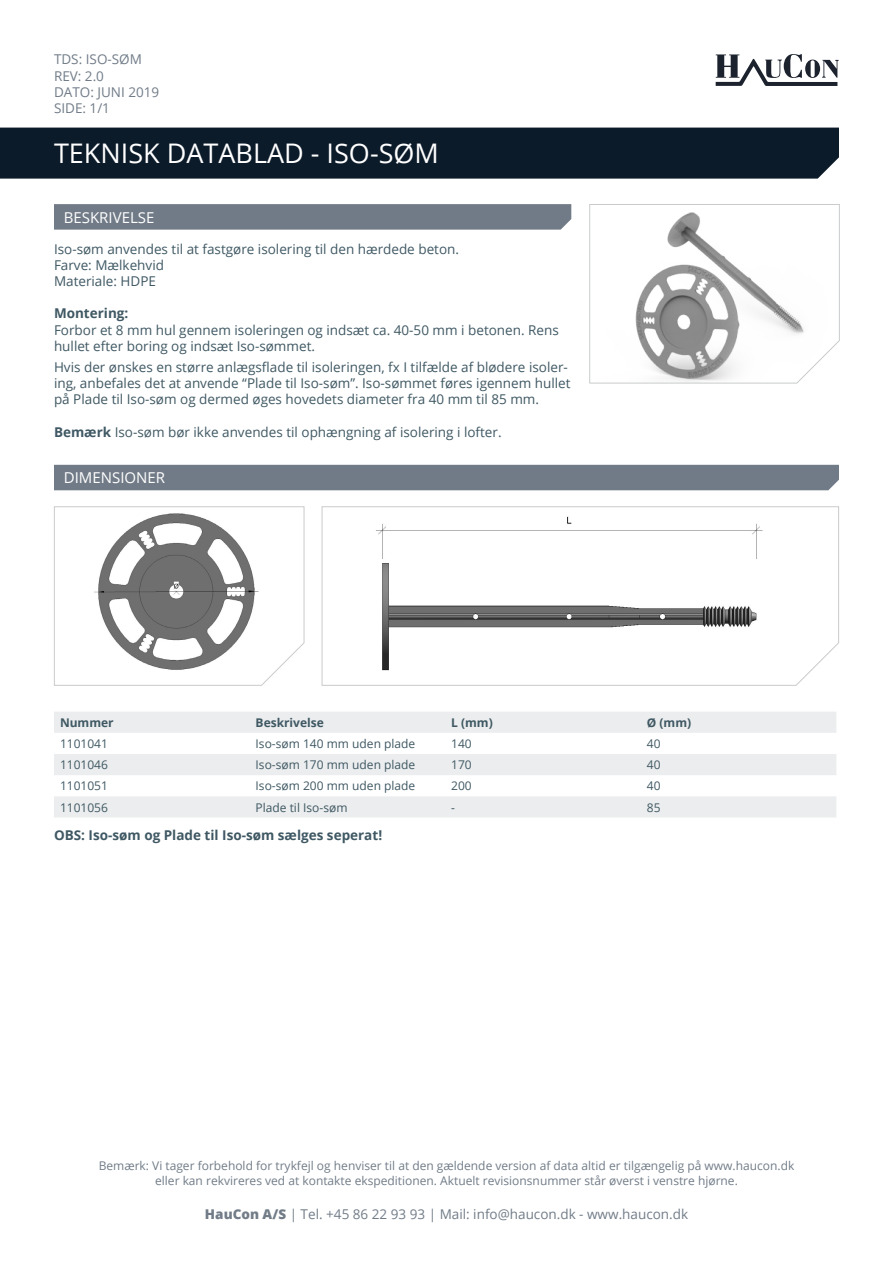
<style>
.page{position:relative;width:893px;height:1263px;background:#fff}
.page>*{position:absolute;margin:0;border:0;box-sizing:border-box;transform-origin:0 0}
.t1{font:27px "Open Sans";color:#fff}
.t2{font:15px "Open Sans";color:#fff}
.t3{font:13.5px/16.2px "Open Sans";color:#3f5863}
.t4{font:13.5px/16.2px "Open Sans";color:#717c88}
.t5{font:700 13.5px "Open Sans";color:#3f5863}
.t6{font:12px "Open Sans";color:#717c88}
.t7{font:12px "Open Sans";color:#3f5863}
.t8{font:700 12px "Open Sans";color:#3f5863}
.s1{font-weight:700}
.s2{font-weight:800}
</style>
<div class="page">
<svg style="left:716px;top:54px;width:123px;height:32px"></svg>
<div style="left:0;top:128px;width:839px;height:51px;background:#0c1b2a"></div>
<svg style="left:54px;top:506px;width:251px;height:180px"></svg>
<svg style="left:321px;top:506px;width:518px;height:180px"></svg>
<svg style="left:589px;top:204px;width:251px;height:180px"></svg>
<svg style="left:54px;top:712px;width:782px;height:105px;fill:#ebedee"></svg>
<div style="left:54px;top:465px;width:785px;height:25px;background:#717b87"></div>
<svg style="left:54px;top:204px;width:517px;height:26px;background:#747d89"></svg>
<p class="t4" style="left:54px;top:51px;width:107px">TDS: ISO-SØM<br>REV: 2.0<br>DATO: JUNI 2019<br>SIDE: 1/1</p>
<p class="t1" style="left:54px;top:135px;width:386px">TEKNISK DATABLAD - ISO-SØM</p>
<p class="t2" style="left:64px;top:207px;width:92px">BESKRIVELSE</p>
<p class="t3" style="left:54px;top:240px;width:407px">Iso-søm anvendes til at fastgøre isolering til den hærdede beton.</p>
<p class="t3" style="left:54px;top:256px;width:112px">Farve: Mælkehvid</p>
<p class="t3" style="left:54px;top:273px;width:103px">Materiale: HDPE</p>
<p class="t5" style="left:54px;top:304px;width:76px">Montering:</p>
<p class="t3" style="left:54px;top:321px;width:506px">Forbor et 8 mm hul gennem isoleringen og indsæt ca. 40-50 mm i betonen. Rens hullet efter boring og indsæt Iso-sømmet.</p>
<p class="t3" style="left:54px;top:358px;width:518px">Hvis der ønskes en større anlægsflade til isoleringen, fx I tilfælde af blødere isoler&shy;ing, anbefales det at anvende “Plade til Iso-søm”. Iso-sømmet føres igennem hullet på Plade til Iso-søm og dermed øges hovedets diameter fra 40 mm til 85 mm.</p>
<p class="t3" style="left:54px;top:423px;width:449px"><span class="s1">Bemærk</span> Iso-søm bør ikke anvendes til ophængning af isolering i lofter.</p>
<p class="t2" style="left:64px;top:468px;width:103px">DIMENSIONER</p>
<p class="t8" style="left:60px;top:714px;width:55px">Nummer</p>
<p class="t8" style="left:256px;top:714px;width:70px">Beskrivelse</p>
<p class="t8" style="left:451px;top:714px;width:43px">L (mm)</p>
<p class="t8" style="left:647px;top:714px;width:46px">Ø (mm)</p>
<p class="t7" style="left:60px;top:735px;width:50px">1101041</p>
<p class="t7" style="left:256px;top:735px;width:161px">Iso-søm 140 mm uden plade</p>
<p class="t7" style="left:451px;top:735px;width:22px">140</p>
<p class="t7" style="left:647px;top:735px;width:15px">40</p>
<p class="t7" style="left:60px;top:757px;width:50px">1101046</p>
<p class="t7" style="left:256px;top:757px;width:161px">Iso-søm 170 mm uden plade</p>
<p class="t7" style="left:451px;top:757px;width:22px">170</p>
<p class="t7" style="left:647px;top:757px;width:15px">40</p>
<p class="t7" style="left:60px;top:778px;width:50px">1101051</p>
<p class="t7" style="left:256px;top:778px;width:161px">Iso-søm 200 mm uden plade</p>
<p class="t7" style="left:451px;top:778px;width:22px">200</p>
<p class="t7" style="left:647px;top:778px;width:15px">40</p>
<p class="t7" style="left:60px;top:799px;width:50px">1101056</p>
<p class="t7" style="left:256px;top:799px;width:93px">Plade til Iso-søm</p>
<p class="t7" style="left:451px;top:799px;width:5px">-</p>
<p class="t7" style="left:647px;top:799px;width:15px">85</p>
<p class="t5" style="left:54px;top:826px;width:330px">OBS: Iso-søm og Plade til Iso-søm sælges seperat!</p>
<p class="t6" style="left:99px;top:1157px;width:697px">Bemærk: Vi tager forbehold for trykfejl og henviser til at den gældende version af data altid er tilgængelig på www.haucon.dk</p>
<p class="t6" style="left:155px;top:1172px;width:584px">eller kan rekvireres ved at kontakte ekspeditionen. Aktuelt revisionsnummer står øverst i venstre hjørne.</p>
<p class="t4" style="left:205px;top:1206px;width:485px"><span class="s2">HauCon A/S</span> | Tel. +45 86 22 93 93 | Mail: info@haucon.dk - www.haucon.dk</p>
</div>
